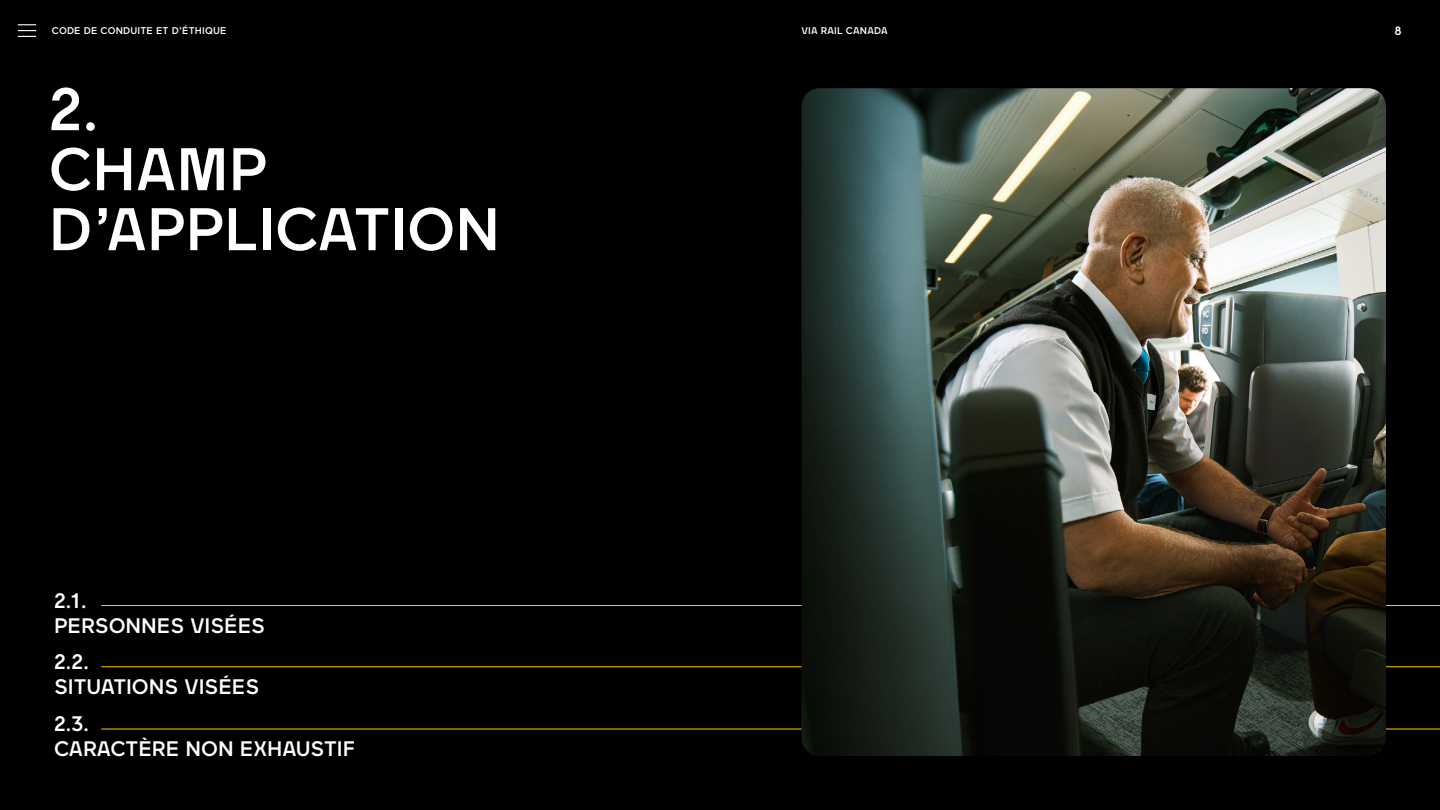
<style>
.page{position:relative;width:1440px;height:810px;background:#000}
.page>*{position:absolute;margin:0;border:0;box-sizing:border-box;transform-origin:0 0}
.Titre_Section_TOC_2024___G{font:500 60px/60px "Maax VIA";color:#fff}
.t1{font:500 21px/25.2px "Maax VIA";color:#fff}
.t2{font:500 12px "Maax VIA";color:#fff}
.t3{font:500 9.75px "Maax VIA";letter-spacing:.02em;color:#fff}
</style>
<div class="page">
<svg style="left:18px;top:24px;width:18px;height:13px"></svg>
<hr style="left:101px;top:605px;width:1339px;height:1px;background:#fc0">
<hr style="left:101px;top:666px;width:1339px;height:1px;background:#fc0">
<hr style="left:101px;top:729px;width:1339px;height:1px;background:#fc0">
<img style="left:801px;top:88px;width:585px;height:668px">
<p class="t3" style="left:52px;top:24px;width:176px">CODE DE CONDUITE ET D’ÉTHIQUE</p>
<p class="t3" style="left:802px;top:24px;width:88px">VIA RAIL CANADA</p>
<p class="t2" style="left:1394px;top:23px;width:9px">8</p>
<p class="Titre_Section_TOC_2024___G" style="left:49px;top:75px;width:453px">2.<br>CHAMP<br>D’APPLICATION</p>
<p class="t1" style="left:54px;top:586px;width:213px">2.1.<br>PERSONNES VISÉES</p>
<p class="t1" style="left:54px;top:648px;width:207px">2.2.<br>SITUATIONS VISÉES</p>
<p class="t1" style="left:54px;top:709px;width:302px">2.3.<br>CARACTÈRE NON EXHAUSTIF</p>
</div>
